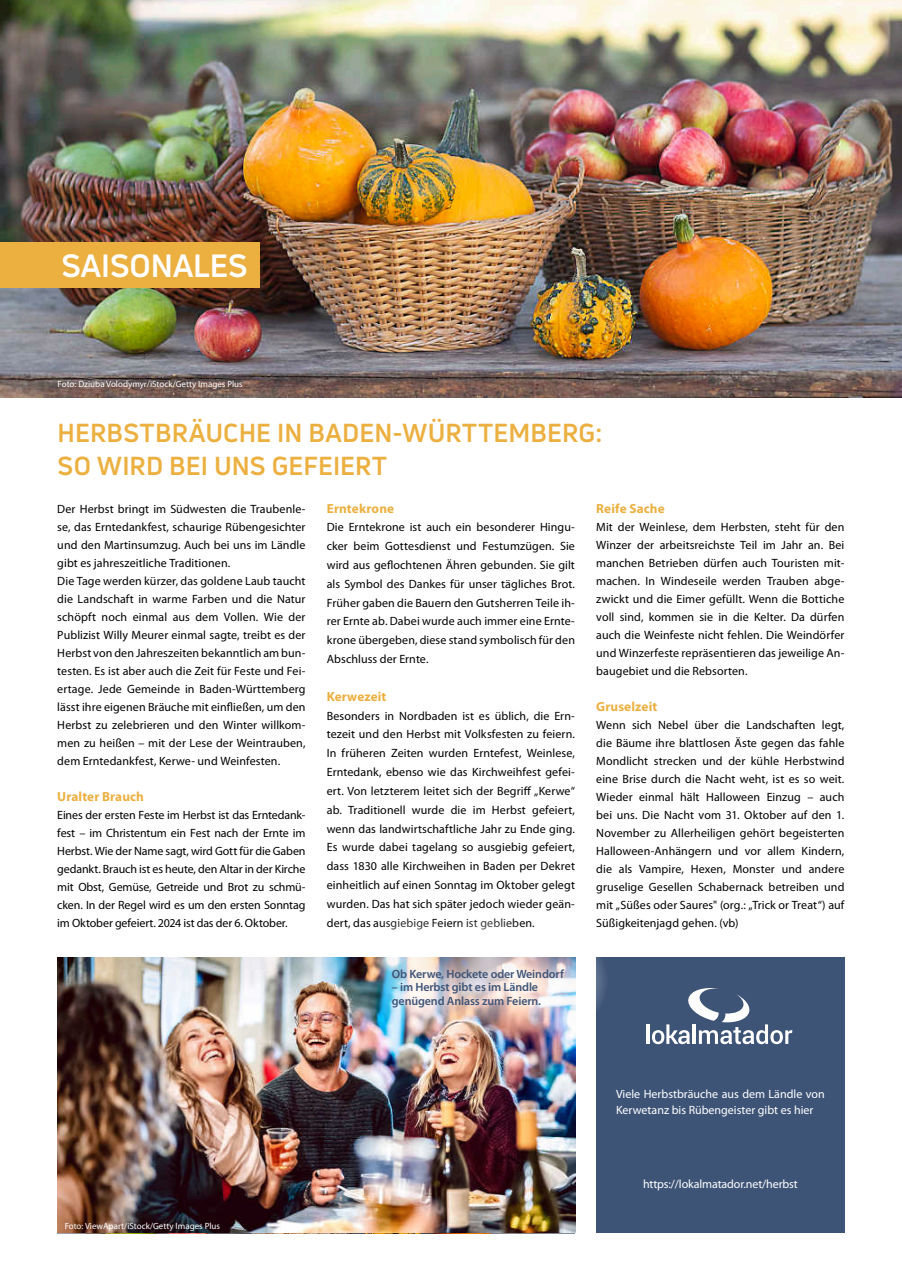
<style>
.page{position:relative;width:902px;height:1280px;background:#fff}
.page>*{position:absolute;margin:0;border:0;box-sizing:border-box;transform-origin:0 0}
.t1{font:700 31.5px "Uni Neue";color:#fff}
.t2{font:700 25.5px/33px "Uni Neue";letter-spacing:.005em;color:#ecb040}
.t3{font:700 13.2px "Myriad Pro";letter-spacing:.01em;color:#ecb040}
.t4{font:12px/18px "Myriad Pro";letter-spacing:.01em;color:#000;text-align:justify}
.t5{font:12px/16.5px "Myriad Pro";color:#fff}
.t6{font:600 12px/13.5px "Myriad Pro";letter-spacing:-.01em;color:#3e5477}
.t7{font:9px "Myriad Pro";color:#fff}
</style>
<div class="page">
<img style="left:0;top:0;width:901px;height:397px">
<div style="left:0;top:243px;width:259px;height:45px;background:#ecb040"></div>
<div style="left:596px;top:957px;width:248px;height:276px;background:#3e5477"></div>
<img style="left:57px;top:957px;width:518px;height:276px">
<svg style="left:375px;top:952px;width:85px;height:85px"></svg>
<img style="left:410px;top:937px;width:107px;height:107px;border-radius:50%">
<img style="left:458px;top:933px;width:105px;height:106px;border-radius:50%">
<img style="left:502px;top:928px;width:106px;height:105px;border-radius:50%">
<svg style="left:439px;top:907px;width:95px;height:95px"></svg>
<img style="left:363px;top:910px;width:95px;height:95px;border-radius:50%">
<hr style="left:646px;top:1024px;width:3px;height:20px;background:#fff">
<svg style="left:652px;top:988px;width:140px;height:56px"></svg>
<h1 class="t1" style="left:62px;top:246px;width:187px">SAISONALES</h1>
<p class="t7" style="left:58px;top:378px;width:187px">Foto: Dziuba Volodymyr/iStock/Getty Images Plus</p>
<h2 class="t2" style="left:58px;top:416px;width:546px">HERBSTBRÄUCHE IN BADEN-WÜRTTEMBERG:<br>SO WIRD BEI UNS GEFEIERT</h2>
<p class="t4" style="left:57px;top:499px;width:250px;text-align:left">Der Herbst bringt im Südwesten die Traubenle&shy;se, das Erntedankfest, schaurige Rübengesichter und den Martinsumzug. Auch bei uns im Ländle gibt es jahreszeitliche Traditionen.<br>Die Tage werden kürzer, das goldene Laub taucht die Landschaft in warme Farben und die Natur schöpft noch einmal aus dem Vollen. Wie der Publizist Willy Meurer einmal sagte, treibt es der Herbst von den Jahreszeiten bekanntlich am bun&shy;testen. Es ist aber auch die Zeit für Feste und Fei&shy;ertage. Jede Gemeinde in Baden-Württemberg lässt ihre eigenen Bräuche mit einfließen, um den Herbst zu zelebrieren und den Winter willkom&shy;men zu heißen – mit der Lese der Weintrauben, dem Erntedankfest, Kerwe- und Weinfesten.</p>
<p class="t3" style="left:57px;top:787px;width:88px">Uralter Brauch</p>
<p class="t4" style="left:57px;top:805px;width:250px">Eines der ersten Feste im Herbst ist das Erntedank&shy;fest – im Christentum ein Fest nach der Ernte im Herbst. Wie der Name sagt, wird Gott für die Gaben gedankt. Brauch ist es heute, den Altar in der Kirche mit Obst, Gemüse, Getreide und Brot zu schmü&shy;cken. In der Regel wird es um den ersten Sonntag im Oktober gefeiert. 2024 ist das der 6. Oktober.</p>
<p class="t3" style="left:327px;top:499px;width:69px">Erntekrone</p>
<p class="t4" style="left:327px;top:518px;width:250px;line-height:18.8px">Die Erntekrone ist auch ein besonderer Hingu&shy;cker beim Gottesdienst und Festumzügen. Sie wird aus geflochtenen Ähren gebunden. Sie gilt als Symbol des Dankes für unser tägliches Brot.<br>Früher gaben die Bauern den Gutsherren Teile ih&shy;rer Ernte ab. Dabei wurde auch immer eine Ernte&shy;krone übergeben, diese stand symbolisch für den Abschluss der Ernte.</p>
<p class="t3" style="left:327px;top:688px;width:61px">Kerwezeit</p>
<p class="t4" style="left:327px;top:706px;width:250px;line-height:18.8px">Besonders in Nordbaden ist es üblich, die Ern&shy;tezeit und den Herbst mit Volksfesten zu feiern.<br>In früheren Zeiten wurden Erntefest, Weinlese, Erntedank, ebenso wie das Kirchweihfest gefei&shy;ert. Von letzterem leitet sich der Begriff „Kerwe“ ab. Traditionell wurde die im Herbst gefeiert, wenn das landwirtschaftliche Jahr zu Ende ging.<br>Es wurde dabei tagelang so ausgiebig gefeiert, dass 1830 alle Kirchweihen in Baden per Dekret einheitlich auf einen Sonntag im Oktober gelegt wurden. Das hat sich später jedoch wieder geän&shy;dert, das ausgiebige Feiern ist geblieben.</p>
<p class="t6" style="left:392px;top:966px;width:173px">Ob Kerwe, Hockete oder Weindorf</p>
<p class="t6" style="left:392px;top:980px;width:151px">– im Herbst gibt es im Ländle genügend Anlass zum Feiern.</p>
<p class="t3" style="left:596px;top:499px;width:70px">Reife Sache</p>
<p class="t4" style="left:596px;top:517px;width:250px">Mit der Weinlese, dem Herbsten, steht für den Winzer der arbeitsreichste Teil im Jahr an. Bei manchen Betrieben dürfen auch Touristen mit&shy;machen. In Windeseile werden Trauben abge&shy;zwickt und die Eimer gefüllt. Wenn die Bottiche voll sind, kommen sie in die Kelter. Da dürfen auch die Weinfeste nicht fehlen. Die Weindörfer und Winzerfeste repräsentieren das jeweilige An&shy;baugebiet und die Rebsorten.</p>
<p class="t3" style="left:596px;top:697px;width:62px">Gruselzeit</p>
<p class="t4" style="left:596px;top:715px;width:250px">Wenn sich Nebel über die Landschaften legt, die Bäume ihre blattlosen Äste gegen das fahle Mondlicht strecken und der kühle Herbstwind eine Brise durch die Nacht weht, ist es so weit.<br>Wieder einmal hält Halloween Einzug – auch bei uns. Die Nacht vom 31. Oktober auf den 1.<br>November zu Allerheiligen gehört begeisterten Halloween-Anhängern und vor allem Kindern, die als Vampire, Hexen, Monster und andere gruselige Gesellen Schabernack betreiben und mit „Süßes oder Saures" (org.: „Trick or Treat“) auf Süßigkeitenjagd gehen. (vb)</p>
<p class="t7" style="left:65px;top:1220px;width:157px">Foto: ViewApart/iStock/Getty Images Plus</p>
<p class="t5" style="left:616px;top:1085px;width:210px">Viele Herbstbräuche aus dem Ländle von<br>Kerwetanz bis Rübengeister gibt es hier</p>
<p class="t5" style="left:643px;top:1175px;width:156px">https://lokalmatador.net/herbst</p>
</div>
